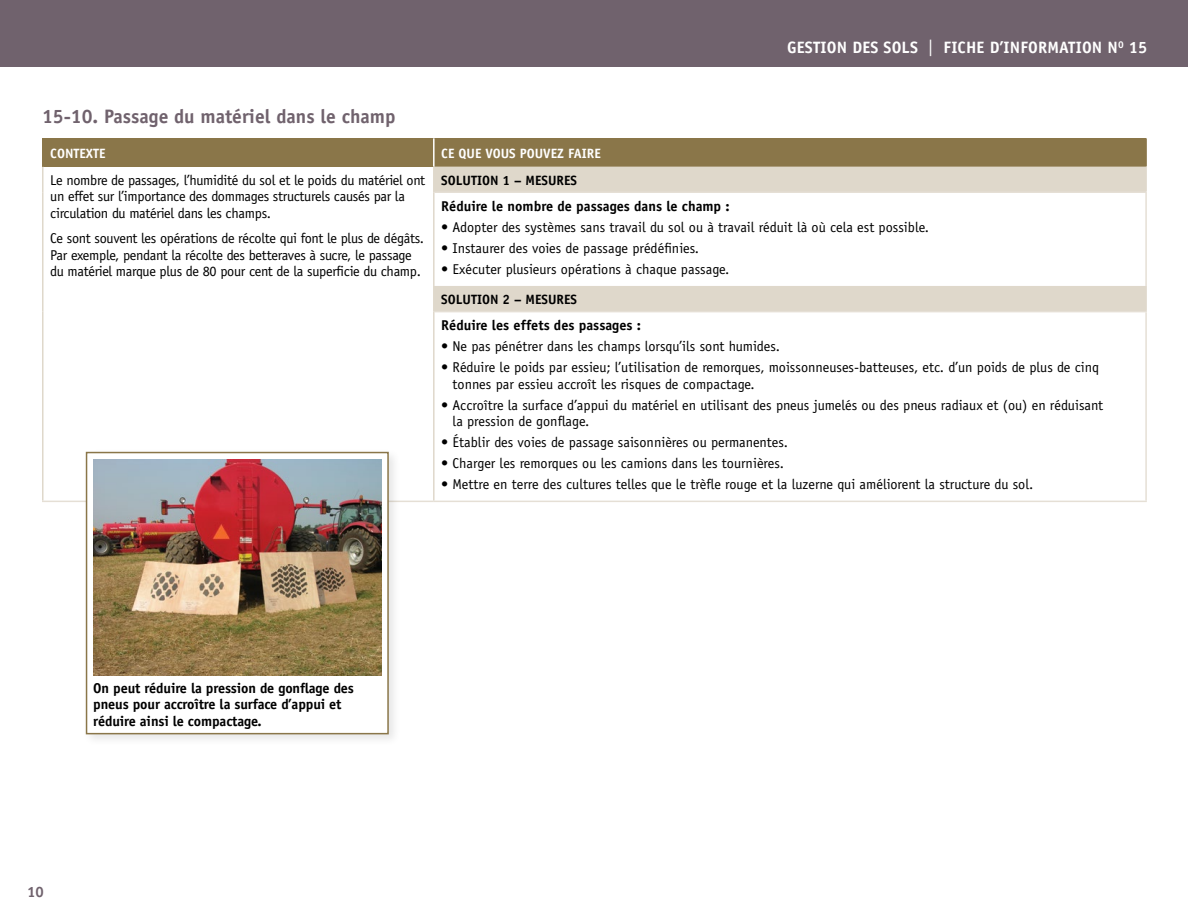
<style>
.page{position:relative;width:1188px;height:918px;background:#fff}
.page>*{position:absolute;margin:0;border:0;box-sizing:border-box;transform-origin:0 0}
.t1{font:700 19.5px "Officina Sans";color:#70626d}
.t2{font:700 16.5px "Officina Sans";letter-spacing:.01em;color:#fff}
.t3{font:700 15px "Officina Sans";color:#70626d}
.t4{font:14.25px/16.5px "Officina Sans";color:#000}
.t5{font:14.25px/16.5px "Officina Sans";letter-spacing:-.02em;color:#000}
.t6{font:700 14.25px/16.5px "Officina Sans";letter-spacing:-.01em;color:#000}
.t7{font:700 13.5px "Officina Sans";color:#000}
.t8{font:700 13.5px "Officina Sans";color:#fff}
.s1{font-weight:400}
</style>
<div class="page">
<div style="left:0;top:0;width:1188px;height:68px;background:#70626d"></div>
<div style="left:43px;top:138px;width:391px;height:29px;background:#8a7649"></div>
<div style="left:434px;top:138px;width:712px;height:29px;background:#8a7649"></div>
<svg style="left:435px;top:167px;width:710px;height:144px"></svg>
<hr style="left:433px;top:138px;width:2px;height:29px;background:#fff">
<hr style="left:1145px;top:138px;width:2px;height:29px;background:#8a7649">
<hr style="left:42px;top:167px;width:2px;height:25px;background:#dfd8cb">
<hr style="left:42px;top:192px;width:2px;height:94px;background:#dfd8cb">
<hr style="left:42px;top:286px;width:2px;height:26px;background:#dfd8cb">
<hr style="left:42px;top:312px;width:2px;height:189px;background:#dfd8cb">
<hr style="left:433px;top:167px;width:2px;height:25px;background:#dfd8cb">
<hr style="left:1145px;top:167px;width:2px;height:24px;background:#dfd8cb">
<hr style="left:433px;top:192px;width:2px;height:94px;background:#dfd8cb">
<hr style="left:435px;top:191px;width:712px;height:2px;background:#e5dfd5">
<hr style="left:1145px;top:193px;width:2px;height:93px;background:#e5dfd5">
<hr style="left:433px;top:286px;width:2px;height:26px;background:#dfd8cb">
<hr style="left:1145px;top:286px;width:2px;height:25px;background:#dfd8cb">
<hr style="left:42px;top:501px;width:392px;height:1px;background:#e5dfd5">
<hr style="left:433px;top:312px;width:2px;height:189px;background:#dfd8cb">
<hr style="left:435px;top:311px;width:712px;height:1px;background:#e5dfd5">
<hr style="left:1145px;top:312px;width:2px;height:189px;background:#e5dfd5">
<hr style="left:434px;top:501px;width:713px;height:1px;background:#e5dfd5">
<hr style="left:42px;top:138px;width:2px;height:29px;background:#8a7649">
<div style="left:82px;top:449px;width:319px;height:298px;background:#000;opacity:.1"></div>
<div style="left:86px;top:452px;width:303px;height:282px;background:#fff;border:2px solid #8a7649"></div>
<img style="left:93px;top:459px;width:288px;height:216px">
<p class="t2" style="left:787px;top:38px;width:362px">GESTION DES SOLS <span class="s1">|</span> FICHE D’INFORMATION N<sup>O</sup> 15</p>
<h1 class="t1" style="left:42px;top:105px;width:355px">15-10. Passage du matériel dans le champ</h1>
<p class="t8" style="left:50px;top:145px;width:57px">CONTEXTE</p>
<p class="t8" style="left:441px;top:145px;width:161px">CE QUE VOUS POUVEZ FAIRE</p>
<p class="t5" style="left:50px;top:172px;width:376px">Le nombre de passages, l’humidité du sol et le poids du matériel ont un effet sur l’importance des dommages structurels causés par la circulation du matériel dans les champs.</p>
<p class="t5" style="left:50px;top:230px;width:375px">Ce sont souvent les opérations de récolte qui font le plus de dégâts.<br>Par exemple, pendant la récolte des betteraves à sucre, le passage du matériel marque plus de 80 pour cent de la superficie du champ.</p>
<p class="t7" style="left:441px;top:172px;width:137px">SOLUTION 1 – MESURES</p>
<p class="t6" style="left:441px;top:198px;width:290px">Réduire le nombre de passages dans le champ :</p>
<p class="t4" style="left:441px;top:219px;width:489px">• Adopter des systèmes sans travail du sol ou à travail réduit là où cela est possible.</p>
<p class="t4" style="left:441px;top:240px;width:259px">• Instaurer des voies de passage prédéfinies.</p>
<p class="t4" style="left:441px;top:261px;width:290px">• Exécuter plusieurs opérations à chaque passage.</p>
<p class="t7" style="left:441px;top:291px;width:137px">SOLUTION 2 – MESURES</p>
<p class="t6" style="left:441px;top:317px;width:201px">Réduire les effets des passages :</p>
<p class="t4" style="left:441px;top:338px;width:340px">• Ne pas pénétrer dans les champs lorsqu’ils sont humides.</p>
<p class="t4" style="left:453px;top:359px;width:648px;text-indent:-11px">• Réduire le poids par essieu; l’utilisation de remorques, moissonneuses-batteuses, etc. d’un poids de plus de cinq tonnes par essieu accroît les risques de compactage.</p>
<p class="t4" style="left:453px;top:397px;width:652px;text-indent:-11px">• Accroître la surface d’appui du matériel en utilisant des pneus jumelés ou des pneus radiaux et (ou) en réduisant la pression de gonflage.</p>
<p class="t4" style="left:441px;top:434px;width:348px">• Établir des voies de passage saisonnières ou permanentes.</p>
<p class="t4" style="left:441px;top:455px;width:344px">• Charger les remorques ou les camions dans les tournières.</p>
<p class="t4" style="left:441px;top:476px;width:594px">• Mettre en terre des cultures telles que le trèfle rouge et la luzerne qui améliorent la structure du sol.</p>
<p class="t6" style="left:93px;top:679px;width:262px">On peut réduire la pression de gonflage des pneus pour accroître la surface d’appui et réduire ainsi le compactage.</p>
<p class="t3" style="left:27px;top:882px;width:18px">10</p>
</div>
